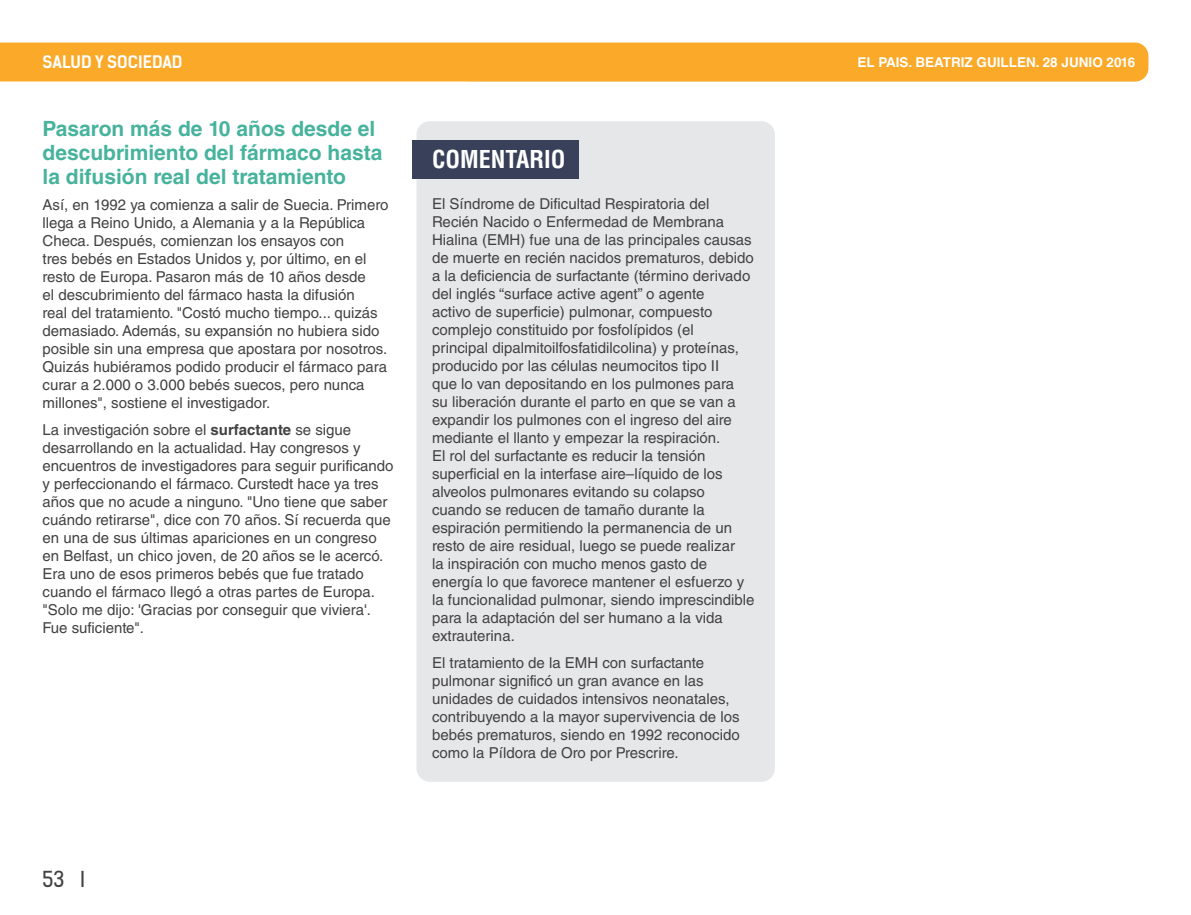
<style>
.page{position:relative;width:1191px;height:915px;background:#fff}
.page>*{position:absolute;margin:0;border:0;box-sizing:border-box;transform-origin:0 0}
.t1{font:700 condensed 24px "Helvetica LT Std";color:#fff}
.t2{font:700 21px/24px "Helvetica LT Std";color:#47b39d}
.t3{font:21px "Kelson Sans";color:#434142}
.t4{font:700 16.5px "Kelson Sans";letter-spacing:.005em;color:#fff}
.t5{font:15px/18px "Helvetica LT Std";color:#434142}
.t6{font:700 13.5px "Helvetica LT Std";color:#fff}
.s1{font-weight:700}
</style>
<div class="page">
<div style="left:416px;top:121px;width:359px;height:660px;background:#e6e7e9;border-radius:14px"></div>
<div style="left:411px;top:141px;width:167px;height:38px;background:#384159"></div>
<div style="left:0;top:43px;width:1148px;height:39px;background:#faa928"></div>
<p class="t4" style="left:43px;top:52px;width:141px">SALUD Y SOCIEDAD</p>
<p class="t6" style="left:857px;top:54px;width:279px">EL PAIS. BEATRIZ GUILLEN. 28 JUNIO 2016</p>
<h2 class="t2" style="left:43px;top:116px;width:341px">Pasaron más de 10 años desde el descubrimiento del fármaco hasta la difusión real del tratamiento</h2>
<p class="t5" style="left:43px;top:196px;width:347px">Así, en 1992 ya comienza a salir de Suecia. Primero llega a Reino Unido, a Alemania y a la República Checa. Después, comienzan los ensayos con<br>tres bebés en Estados Unidos y, por último, en el resto de Europa. Pasaron más de 10 años desde<br>el descubrimiento del fármaco hasta la difusión<br>real del tratamiento. "Costó mucho tiempo... quizás demasiado. Además, su expansión no hubiera sido posible sin una empresa que apostara por nosotros.<br>Quizás hubiéramos podido producir el fármaco para curar a 2.000 o 3.000 bebés suecos, pero nunca millones", sostiene el investigador.</p>
<p class="t5" style="left:43px;top:420px;width:352px">La investigación sobre el <span class="s1">surfactante</span> se sigue desarrollando en la actualidad. Hay congresos y encuentros de investigadores para seguir purificando y perfeccionando el fármaco. Curstedt hace ya tres años que no acude a ninguno. "Uno tiene que saber cuándo retirarse", dice con 70 años. Sí recuerda que en una de sus últimas apariciones en un congreso en Belfast, un chico joven, de 20 años se le acercó.<br>Era uno de esos primeros bebés que fue tratado cuando el fármaco llegó a otras partes de Europa. "Solo me dijo: 'Gracias por conseguir que viviera'.<br>Fue suficiente".</p>
<h1 class="t1" style="left:432px;top:144px;width:135px">COMENTARIO</h1>
<p class="t5" style="left:432px;top:195px;width:324px">El Síndrome de Dificultad Respiratoria del Recién Nacido o Enfermedad de Membrana Hialina (EMH) fue una de las principales causas de muerte en recién nacidos prematuros, debido a la deficiencia de surfactante (término derivado del inglés “surface active agent” o agente<br>activo de superficie) pulmonar, compuesto complejo constituido por fosfolípidos (el<br>principal dipalmitoilfosfatidilcolina) y proteínas, producido por las células neumocitos tipo II<br>que lo van depositando en los pulmones para<br>su liberación durante el parto en que se van a expandir los pulmones con el ingreso del aire mediante el llanto y empezar la respiración.<br>El rol del surfactante es reducir la tensión superficial en la interfase aire–líquido de los alveolos pulmonares evitando su colapso cuando se reducen de tamaño durante la espiración permitiendo la permanencia de un resto de aire residual, luego se puede realizar<br>la inspiración con mucho menos gasto de energía lo que favorece mantener el esfuerzo y la funcionalidad pulmonar, siendo imprescindible para la adaptación del ser humano a la vida extrauterina.</p>
<p class="t5" style="left:432px;top:653px;width:309px">El tratamiento de la EMH con surfactante pulmonar significó un gran avance en las unidades de cuidados intensivos neonatales, contribuyendo a la mayor supervivencia de los bebés prematuros, siendo en 1992 reconocido como la Píldora de Oro por Prescrire.</p>
<h2 class="t3" style="left:43px;top:866px;width:44px">53 I</h2>
</div>
